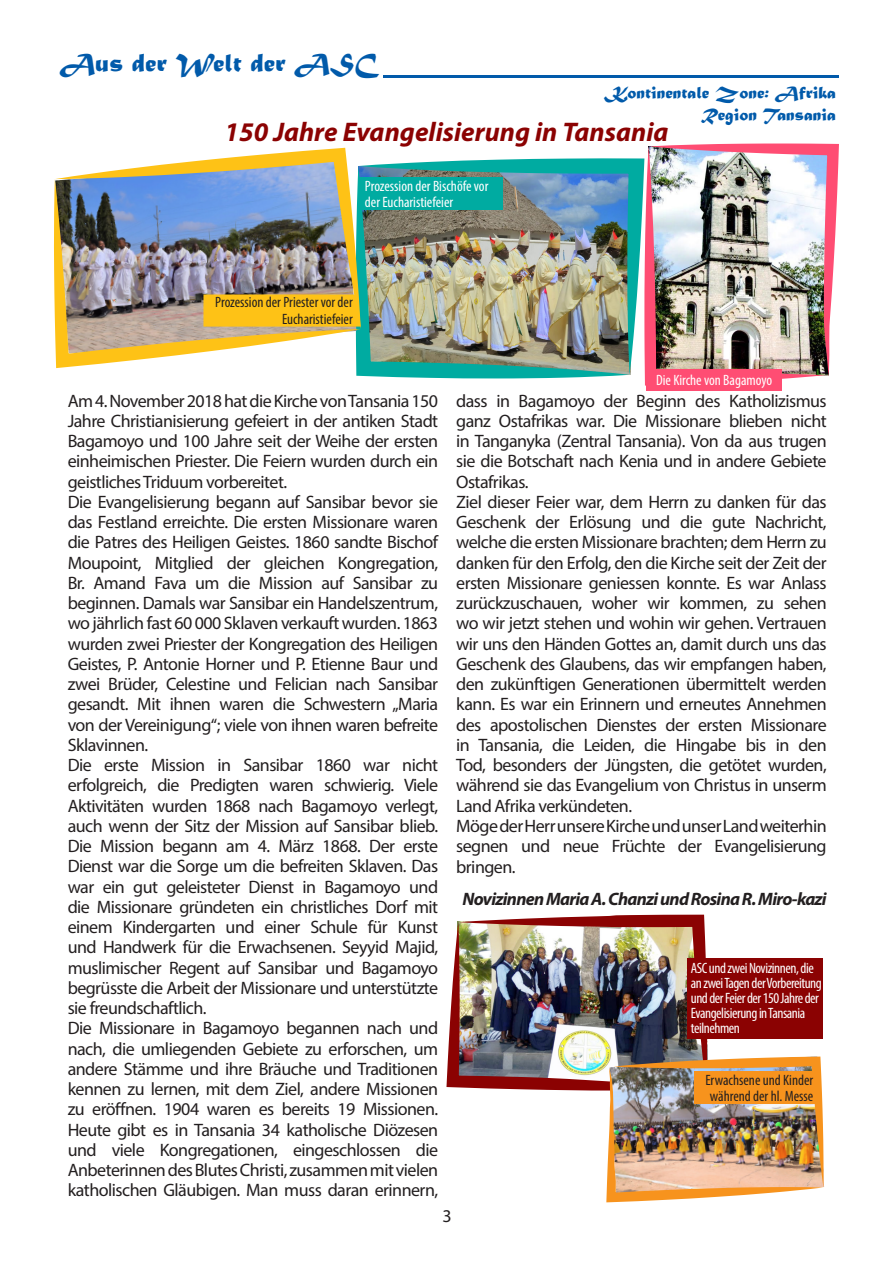
<style>
.page{position:relative;width:893px;height:1263px;background:#fff}
.page>*{position:absolute;margin:0;border:0;box-sizing:border-box;transform-origin:0 0}
.t1{font:italic 700 27px "Myriad Pro";color:#8b0202}
.t2{font:27px "Matura MT Script Capitals";color:#015aaa}
.t3{font:18px/20.2px "Myriad Pro";letter-spacing:-.03em;color:#231f20;text-align:justify}
.t4{font:italic 700 18px "Myriad Pro";letter-spacing:-.04em;color:#231f20}
.t5{font:18px "Matura MT Script Capitals";color:#015aaa}
.t6{font:condensed 15px/15px "Myriad Pro";letter-spacing:-.03em;color:#fff}
.t7{font:condensed 15px/16.5px "Myriad Pro";color:#231f20;text-align:right}
.t8{font:condensed 15px/16.5px "Myriad Pro";color:#fff}
</style>
<div class="page">
<img style="left:358px;top:158px;width:286px;height:217px">
<svg style="left:54px;top:179px;width:307px;height:189px"></svg>
<img style="left:55px;top:148px;width:306px;height:181px">
<img style="left:644px;top:144px;width:195px;height:242px">
<svg style="left:203px;top:294px;width:158px;height:33px;background:#f9c01a"></svg>
<div style="left:358px;top:178px;width:145px;height:32px;background:#00aba1"></div>
<div style="left:647px;top:370px;width:135px;height:21px;background:#ff4d73"></div>
<img style="left:446px;top:914px;width:377px;height:288px">
<div style="left:694px;top:1071px;width:122px;height:33px;background:#f7931d"></div>
<svg style="left:384px;top:75px;width:455px;height:3px"></svg>
<p class="t2" style="left:60px;top:46px;width:320px">Aus der Welt der ASC</p>
<p class="t5" style="left:607px;top:82px;width:231px">Kontinentale Zone: Afrika</p>
<p class="t5" style="left:701px;top:104px;width:137px">Region Tansania</p>
<p class="t1" style="left:225px;top:115px;width:445px">150 Jahre Evangelisierung in Tansania</p>
<p class="t8" style="left:365px;top:177px;width:125px">Prozession der Bischöfe vor der Eucharistiefeier</p>
<p class="t7" style="left:215px;top:294px;width:139px">Prozession der Priester vor der<br>Eucharistiefeier</p>
<p class="t8" style="left:656px;top:372px;width:118px">Die Kirche von Bagamoyo</p>
<p class="t3" style="left:68px;top:390px;width:372px">Am 4. November 2018 hat die Kirche von Tansania 150<br>Jahre Christianisierung gefeiert in der antiken Stadt Bagamoyo und 100 Jahre seit der Weihe der ersten einheimischen Priester. Die Feiern wurden durch ein geistliches Triduum vorbereitet.</p>
<p class="t3" style="left:68px;top:491px;width:372px">Die Evangelisierung begann auf Sansibar bevor sie das Festland erreichte. Die ersten Missionare waren die Patres des Heiligen Geistes. 1860 sandte Bischof Moupoint, Mitglied der gleichen Kongregation, Br. Amand Fava um die Mission auf Sansibar zu beginnen. Damals war Sansibar ein Handelszentrum, wo jährlich fast 60 000 Sklaven verkauft wurden. 1863 wurden zwei Priester der Kongregation des Heiligen Geistes, P. Antonie Horner und P. Etienne Baur und zwei Brüder, Celestine und Felician nach Sansibar gesandt. Mit ihnen waren die Schwestern „Maria von der Vereinigung“; viele von ihnen waren befreite Sklavinnen.</p>
<p class="t3" style="left:68px;top:755px;width:372px">Die erste Mission in Sansibar 1860 war nicht erfolgreich, die Predigten waren schwierig. Viele Aktivitäten wurden 1868 nach Bagamoyo verlegt, auch wenn der Sitz der Mission auf Sansibar blieb.<br>Die Mission begann am 4. März 1868. Der erste Dienst war die Sorge um die befreiten Sklaven. Das war ein gut geleisteter Dienst in Bagamoyo und die Missionare gründeten ein christliches Dorf mit einem Kindergarten und einer Schule für Kunst und Handwerk für die Erwachsenen. Seyyid Majid, muslimischer Regent auf Sansibar und Bagamoyo begrüsste die Arbeit der Missionare und unterstützte sie freundschaftlich.</p>
<p class="t3" style="left:68px;top:1018px;width:372px">Die Missionare in Bagamoyo begannen nach und nach, die umliegenden Gebiete zu erforschen, um andere Stämme und ihre Bräuche und Traditionen kennen zu lernen, mit dem Ziel, andere Missionen zu eröffnen. 1904 waren es bereits 19 Missionen.<br>Heute gibt es in Tansania 34 katholische Diözesen und viele Kongregationen, eingeschlossen die Anbeterinnen des Blutes Christi, zusammen mit vielen katholischen Gläubigen. Man muss daran erinnern,</p>
<p class="t3" style="left:456px;top:390px;width:372px">dass in Bagamoyo der Beginn des Katholizismus ganz Ostafrikas war. Die Missionare blieben nicht in Tanganyka (Zentral Tansania). Von da aus trugen sie die Botschaft nach Kenia und in andere Gebiete Ostafrikas.</p>
<p class="t3" style="left:456px;top:491px;width:372px">Ziel dieser Feier war, dem Herrn zu danken für das Geschenk der Erlösung und die gute Nachricht, welche die ersten Missionare brachten; dem Herrn zu danken für den Erfolg, den die Kirche seit der Zeit der ersten Missionare geniessen konnte. Es war Anlass zurückzuschauen, woher wir kommen, zu sehen wo wir jetzt stehen und wohin wir gehen. Vertrauen wir uns den Händen Gottes an, damit durch uns das Geschenk des Glaubens, das wir empfangen haben, den zukünftigen Generationen übermittelt werden kann. Es war ein Erinnern und erneutes Annehmen des apostolischen Dienstes der ersten Missionare in Tansania, die Leiden, die Hingabe bis in den Tod, besonders der Jüngsten, die getötet wurden, während sie das Evangelium von Christus in unserm Land Afrika verkündeten.</p>
<p class="t3" style="left:456px;top:815px;width:372px;line-height:20.7px">Möge der Herr unsere Kirche und unser Land weiterhin segnen und neue Früchte der Evangelisierung bringen.</p>
<p class="t4" style="left:462px;top:887px;width:366px">Novizinnen Maria A. Chanzi und Rosina R. Miro-kazi</p>
<p class="t6" style="left:691px;top:960px;width:133px">ASC und zwei Novizinnen, die an zwei Tagen der Vorbereitung und der Feier der 150 Jahre der<br>Evangelisierung in Tansania teilnehmen</p>
<p class="t7" style="left:705px;top:1071px;width:109px;text-align:center">Erwachsene und Kinder während der hl. Messe</p>
<p class="t3" style="left:443px;top:1206px;width:11px">3</p>
</div>
